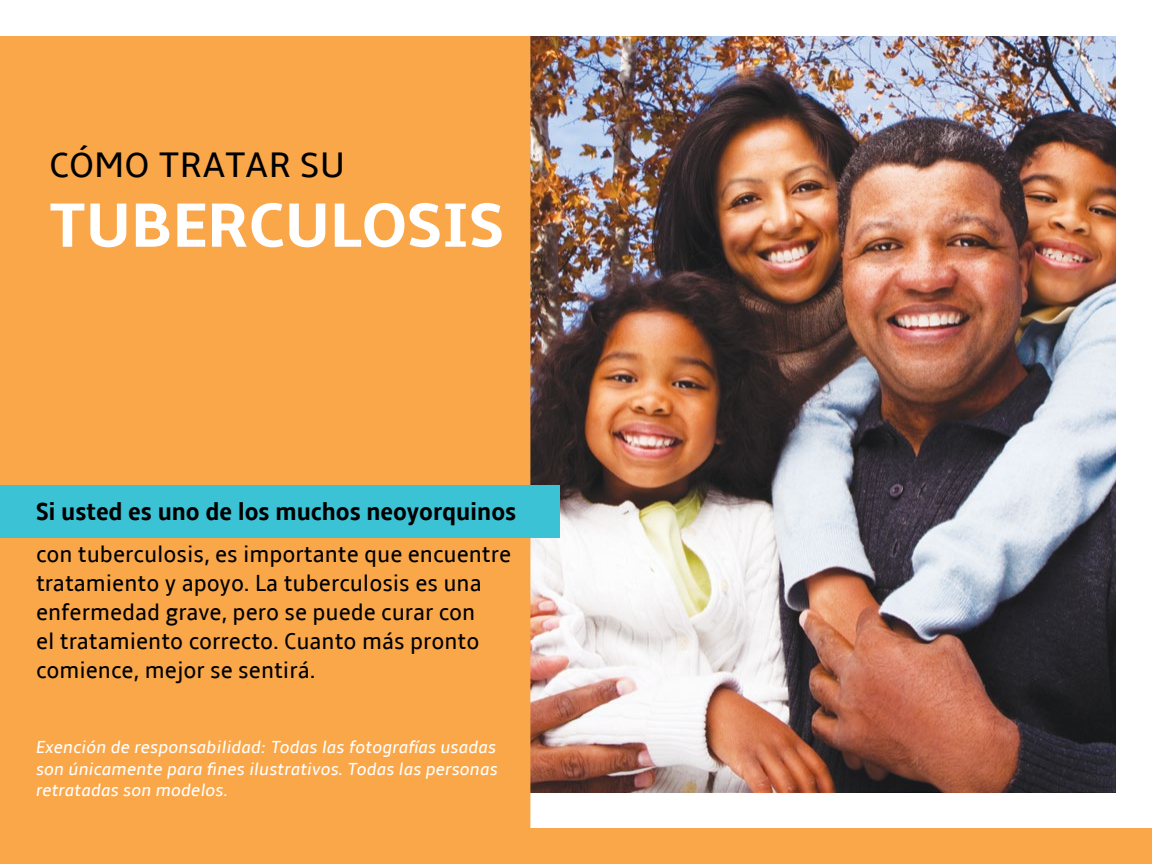
<style>
.page{position:relative;width:1152px;height:864px;background:#fff}
.page>*{position:absolute;margin:0;border:0;box-sizing:border-box;transform-origin:0 0}
.t1{font:700 65px "Amble";color:#fff}
.t2{font:36.4px "Amble";color:#000}
.t3{font:700 26px "Amble";color:#000;scale:.9 1}
.t4{font:24px/28.8px "Amble";color:#000;scale:.93 1}
.t5{font:italic 18px/21.6px "Amble";color:#fff;text-align:justify}
</style>
<div class="page">
<img style="left:0;top:36px;width:1152px;height:828px">
<div style="left:0;top:485px;width:559px;height:53px;background:#3bc2d4"></div>
<h2 class="t2" style="left:49px;top:144px;width:297px">CÓMO TRATAR SU</h2>
<h1 class="t1" style="left:49px;top:188px;width:456px">TUBERCULOSIS</h1>
<p class="t3" style="left:36px;top:496px;width:535px">Si usted es uno de los muchos neoyorquinos</p>
<p class="t4" style="left:36px;top:540px;width:512px">con tuberculosis, es importante que encuentre tratamiento y apoyo. La tuberculosis es una enfermedad grave, pero se puede curar con<br>el tratamiento correcto. Cuanto más pronto comience, mejor se sentirá.</p>
<p class="t5" style="left:36px;top:737px;width:463px">Exención de responsabilidad: Todas las fotografías usadas son únicamente para fines ilustrativos. Todas las personas retratadas son modelos.</p>
</div>
